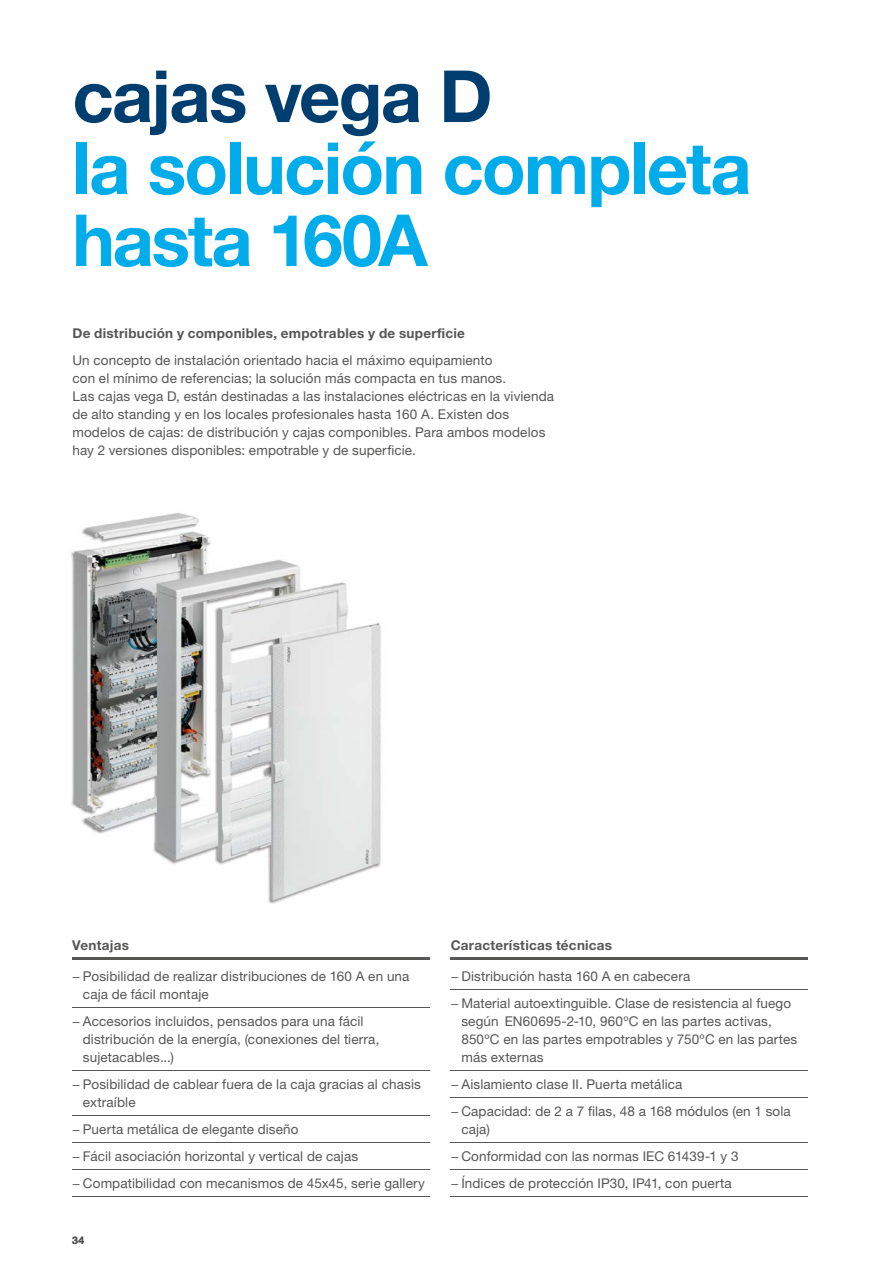
<style>
.page{position:relative;width:893px;height:1263px;background:#fff}
.page>*{position:absolute;margin:0;border:0;box-sizing:border-box;transform-origin:0 0}
.t1{font:700 72px/72px "Helvetica Neue LTW1 G";letter-spacing:-.025em;color:#00ace9}
.t2{font:700 72px "Helvetica Neue LTW1 G";letter-spacing:-.025em;color:#003e6f}
.t3{font:13.5px/18px "Helvetica Neue LTW1 G";letter-spacing:.01em;color:#565655}
.t4{font:700 13.5px "Helvetica Neue LTW1 G";letter-spacing:.02em;color:#565655}
.t5{font:700 10.5px "Helvetica Neue LTW1 G";color:#565655}
</style>
<div class="page">
<img style="left:71px;top:513px;width:310px;height:391px">
<hr style="left:72px;top:957px;width:357px;height:2px;background:#565655">
<hr style="left:72px;top:1007px;width:357px;height:1px;background:#565655">
<hr style="left:72px;top:1070px;width:357px;height:1px;background:#565655">
<hr style="left:72px;top:1115px;width:357px;height:1px;background:#565655">
<hr style="left:72px;top:1142px;width:357px;height:1px;background:#565655">
<hr style="left:72px;top:1169px;width:357px;height:1px;background:#565655">
<hr style="left:72px;top:1196px;width:357px;height:1px;background:#565655">
<hr style="left:451px;top:957px;width:357px;height:2px;background:#565655">
<hr style="left:451px;top:989px;width:357px;height:1px;background:#565655">
<hr style="left:451px;top:1070px;width:357px;height:1px;background:#565655">
<hr style="left:451px;top:1097px;width:357px;height:1px;background:#565655">
<hr style="left:451px;top:1142px;width:357px;height:1px;background:#565655">
<hr style="left:451px;top:1169px;width:357px;height:1px;background:#565655">
<hr style="left:451px;top:1196px;width:357px;height:1px;background:#565655">
<h1 class="t2" style="left:72px;top:52px;width:422px">cajas vega D</h1>
<h1 class="t1" style="left:72px;top:132px;width:681px">la solución completa hasta 160A</h1>
<p class="t4" style="left:72px;top:325px;width:394px">De distribución y componibles, empotrables y de superficie</p>
<p class="t3" style="left:72px;top:351px;width:483px">Un concepto de instalación orientado hacia el máximo equipamiento<br>con el mínimo de referencias; la solución más compacta en tus manos.<br>Las cajas vega D, están destinadas a las instalaciones eléctricas en la vivienda de alto standing y en los locales profesionales hasta 160 A. Existen dos modelos de cajas: de distribución y cajas componibles. Para ambos modelos hay 2 versiones disponibles: empotrable y de superficie.</p>
<p class="t4" style="left:72px;top:936px;width:58px">Ventajas</p>
<p class="t3" style="left:83px;top:967px;width:328px;text-indent:-11px">− Posibilidad de realizar distribuciones de 160 A en una caja de fácil montaje</p>
<p class="t3" style="left:83px;top:1012px;width:298px;text-indent:-11px">− Accesorios incluidos, pensados para una fácil distribución de la energía, (conexiones del tierra, sujetacables...)</p>
<p class="t3" style="left:83px;top:1075px;width:339px;text-indent:-11px">− Posibilidad de cablear fuera de la caja gracias al chasis extraíble</p>
<p class="t3" style="left:72px;top:1116px;width:354px;line-height:27px">− Puerta metálica de elegante diseño<br>− Fácil asociación horizontal y vertical de cajas<br>− Compatibilidad con mecanismos de 45x45, serie gallery</p>
<p class="t5" style="left:72px;top:1233px;width:14px">34</p>
<p class="t4" style="left:451px;top:936px;width:163px">Características técnicas</p>
<p class="t3" style="left:451px;top:963px;width:342px;line-height:27px">− Distribución hasta 160 A en cabecera<br>− Material autoextinguible. Clase de resistencia al fuego</p>
<p class="t3" style="left:461px;top:1012px;width:337px">según EN60695-2-10, 960ºC en las partes activas,<br>850ºC en las partes empotrables y 750ºC en las partes más externas</p>
<p class="t3" style="left:451px;top:1071px;width:342px;line-height:27px">− Aislamiento clase II. Puerta metálica<br>− Capacidad: de 2 a 7 filas, 48 a 168 módulos (en 1 sola</p>
<p class="t3" style="left:451px;top:1116px;width:289px;line-height:27px;text-indent:11px">caja)<br>− Conformidad con las normas IEC 61439-1 y 3 − Índices de protección IP30, IP41, con puerta</p>
</div>
